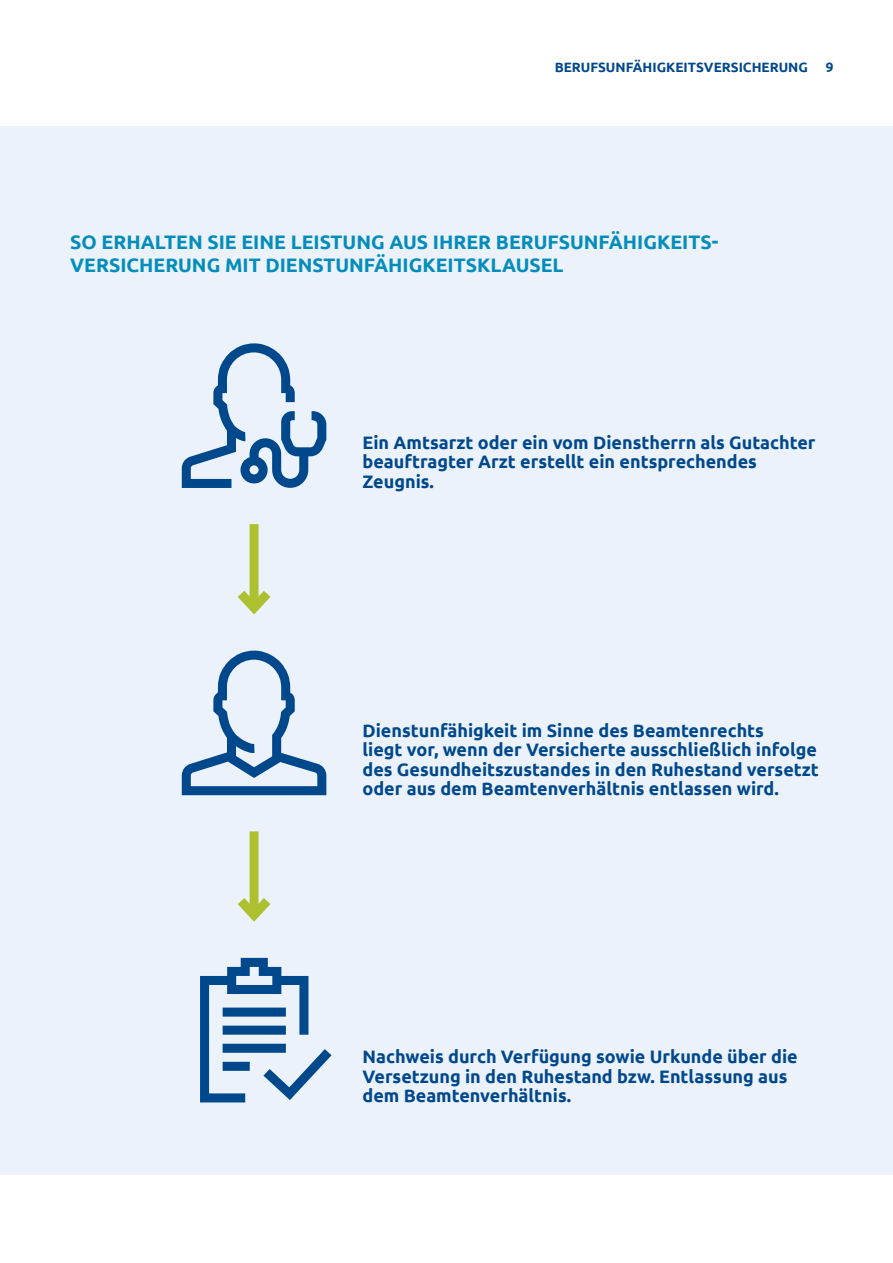
<style>
.page{position:relative;width:893px;height:1263px;background:#fff}
.page>*{position:absolute;margin:0;border:0;box-sizing:border-box;transform-origin:0 0}
.t1{font:700 19.5px/22.5px "Ubuntu";color:#048dbb}
.t2{font:700 18px/19.5px "Ubuntu";color:#00488c}
.t3{font:700 13.5px "Ubuntu";color:#00488c}
</style>
<div class="page">
<div style="left:0;top:126px;width:893px;height:1049px;background:#ecf2fb"></div>
<svg style="left:182px;top:651px;width:144px;height:144px"></svg>
<svg style="left:182px;top:343px;width:144px;height:145px"></svg>
<svg style="left:200px;top:958px;width:131px;height:144px"></svg>
<div style="left:250px;top:524px;width:9px;height:84px;background:#adc130"></div>
<svg style="left:237px;top:581px;width:34px;height:34px"></svg>
<div style="left:250px;top:831px;width:9px;height:84px;background:#adc130"></div>
<svg style="left:237px;top:888px;width:34px;height:34px"></svg>
<p class="t3" style="left:555px;top:59px;width:255px">BERUFSUNFÄHIGKEITSVERSICHERUNG</p>
<p class="t3" style="left:826px;top:59px;width:9px">9</p>
<p class="t1" style="left:70px;top:231px;width:650px">SO ERHALTEN SIE EINE LEISTUNG AUS IHRER BERUFSUNFÄHIGKEITS-<br>VERSICHERUNG MIT DIENSTUNFÄHIGKEITSKLAUSEL</p>
<p class="t2" style="left:362px;top:432px;width:454px">Ein Amtsarzt oder ein vom Dienstherrn als Gutachter beauftragter Arzt erstellt ein entsprechendes<br>Zeugnis.</p>
<p class="t2" style="left:362px;top:720px;width:458px">Dienstunfähigkeit im Sinne des Beamtenrechts<br>liegt vor, wenn der Versicherte ausschließlich infolge des Gesundheitszustandes in den Ruhestand versetzt oder aus dem Beamtenverhältnis entlassen wird.</p>
<p class="t2" style="left:362px;top:1047px;width:437px">Nachweis durch Verfügung sowie Urkunde über die<br>Versetzung in den Ruhestand bzw. Entlassung aus dem Beamtenverhältnis.</p>
</div>
